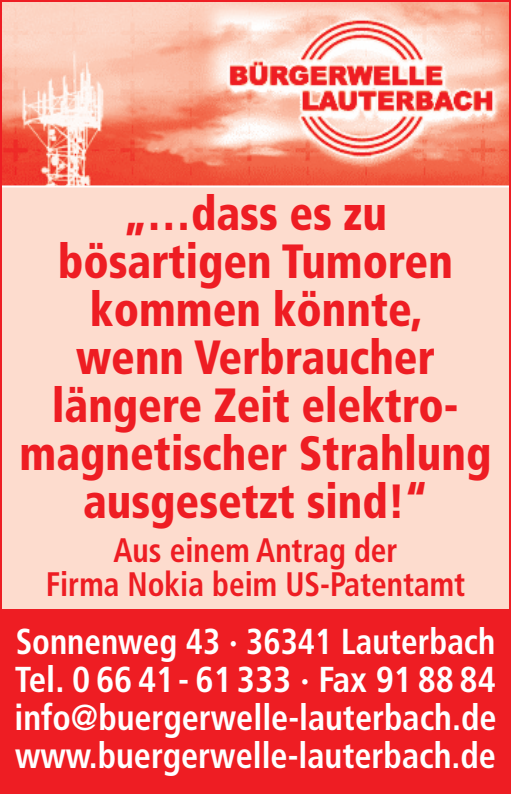
<style>
.page{position:relative;width:511px;height:794px;background:#fff}
.page>*{position:absolute;margin:0;border:0;box-sizing:border-box;transform-origin:0 0}
.t1{font:900 condensed 48px/48px "Frutiger";color:#ee1d23;text-align:center;scale:.92 1}
.t2{font:700 condensed 36px/38px "Frutiger";color:#fff;text-align:justify;scale:.92 1}
.t3{font:700 condensed 34px/34px "Frutiger";color:#ee1d23;text-align:center;scale:.92 1}
</style>
<div class="page">
<div style="left:0;top:0;width:510px;height:794px;background:#ee1d23"></div>
<img style="left:3px;top:3px;width:504px;height:182px">
<div style="left:0;top:187px;width:510px;height:421px;background:#fddcce"></div>
<hr style="left:0;top:185px;width:510px;height:2px;background:#fff">
<h1 class="t1" style="left:20px;top:193px;width:514px">„…dass es zu bösartigen Tumoren kommen könnte,<br>wenn Verbraucher längere Zeit elektro&shy;magnetischer Strahlung ausgesetzt sind!“</h1>
<p class="t3" style="left:46px;top:536px;width:457px">Aus einem Antrag der<br>Firma Nokia beim US-Patentamt</p>
<p class="t2" style="left:14px;top:625px;width:525px">Sonnenweg 43 · 36341 Lauterbach Tel. 0 66 41 - 61 333 · Fax 91 88 84 info@buergerwelle-lauterbach.de www.buergerwelle-lauterbach.de</p>
</div>
